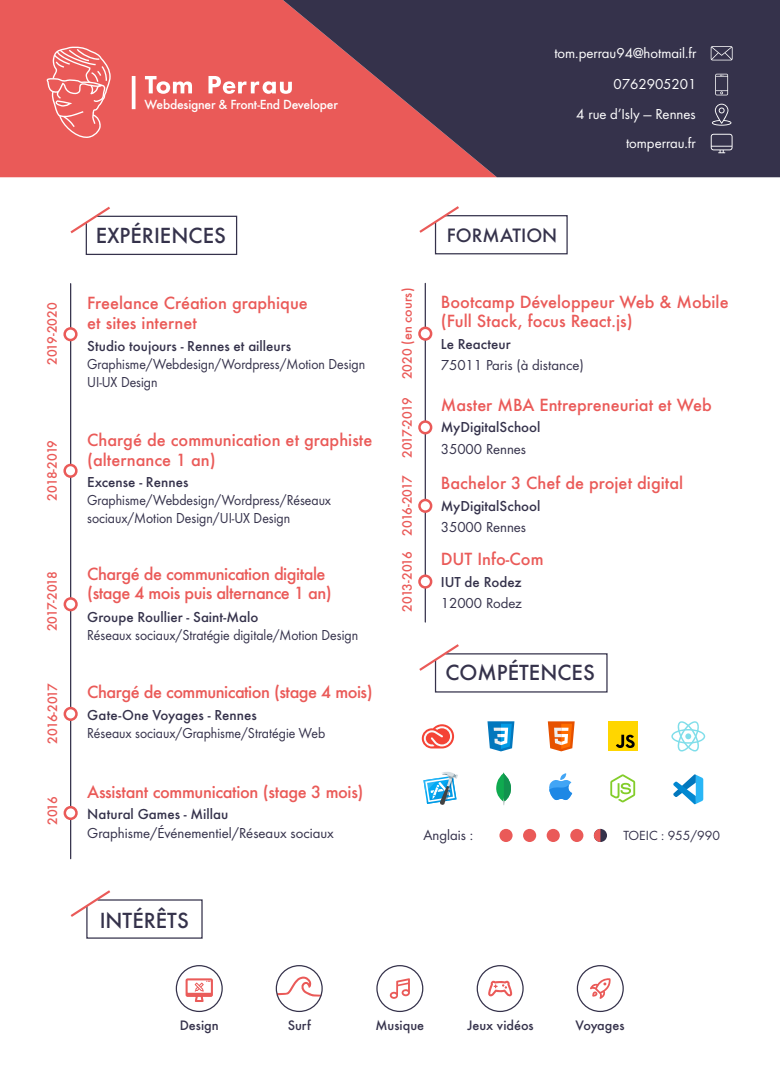
<style>
.page{position:relative;width:780px;height:1088px;background:#fff}
.page>*{position:absolute;margin:0;border:0;box-sizing:border-box;transform-origin:0 0}
.t1{font:500 20.12px "Futura";color:#35324b}
.t2{font:500 20.12px "Futura";color:#35324b}
.t3{font:500 16.25px/19.5px "Futura";color:#ea5a58}
.t4{font:500 16.25px/19.5px "Futura";letter-spacing:-.03em;color:#ea5a58}
.t5{font:500 16.25px "Futura";letter-spacing:-.02em;color:#ea5a58}
.t6{font:15px/18px "Futura Boo";color:#35324b;scale:.93 1}
.t7{font:500 15px "Futura";color:#35324b}
.t8{font:15px "Futura Boo";color:#35324b}
.t9{font:15px/28.8px "Futura Boo";color:#fff;text-align:right}
.t10{font:500 14.25px "Futura";color:#35324b}
.t11{font:500 13.75px "Futura";letter-spacing:-.02em;color:#fff}
.t12{font:13.75px "Futura Boo";color:#35324b}
.t13{font:500 12.5px "Futura";letter-spacing:-.075em;color:#ea5a58}
.t14{font:500 12.5px "Futura";color:#ea5a58}
</style>
<div class="page">
<svg style="left:71px;top:890px;width:132px;height:49px"></svg>
<svg style="left:590px;top:978px;width:20px;height:21px"></svg>
<div style="left:576px;top:965px;width:47px;height:47px;border:1px solid #35324b;border-radius:50%"></div>
<div style="left:476px;top:965px;width:47px;height:47px;border:1px solid #35324b;border-radius:50%"></div>
<svg style="left:488px;top:980px;width:24px;height:16px"></svg>
<div style="left:376px;top:965px;width:47px;height:47px;border:1px solid #35324b;border-radius:50%"></div>
<svg style="left:390px;top:978px;width:20px;height:21px"></svg>
<svg style="left:277px;top:976px;width:44px;height:20px"></svg>
<div style="left:276px;top:965px;width:47px;height:47px;border:1px solid #35324b;border-radius:50%"></div>
<div style="left:176px;top:965px;width:47px;height:47px;border:1px solid #35324b;border-radius:50%"></div>
<svg style="left:186px;top:978px;width:27px;height:24px"></svg>
<div style="left:499px;top:829px;width:13px;height:13px;background:#ea5a58;border-radius:50%"></div>
<div style="left:523px;top:829px;width:13px;height:13px;background:#ea5a58;border-radius:50%"></div>
<div style="left:546px;top:829px;width:13px;height:13px;background:#ea5a58;border-radius:50%"></div>
<div style="left:570px;top:829px;width:13px;height:13px;background:#ea5a58;border-radius:50%"></div>
<svg style="left:594px;top:829px;width:13px;height:13px"></svg>
<svg style="left:594px;top:829px;width:6px;height:13px"></svg>
<svg style="left:419px;top:644px;width:189px;height:49px"></svg>
<svg style="left:422px;top:724px;width:32px;height:24px"></svg>
<svg style="left:487px;top:721px;width:27px;height:30px"></svg>
<svg style="left:547px;top:721px;width:27px;height:30px"></svg>
<div style="left:608px;top:721px;width:30px;height:30px;background:#ffd600"></div>
<svg style="left:616px;top:735px;width:18px;height:13px"></svg>
<svg style="left:671px;top:721px;width:34px;height:30px"></svg>
<svg style="left:673px;top:774px;width:30px;height:30px"></svg>
<svg style="left:423px;top:772px;width:35px;height:33px"></svg>
<svg style="left:496px;top:772px;width:15px;height:33px"></svg>
<svg style="left:549px;top:773px;width:23px;height:27px"></svg>
<svg style="left:610px;top:774px;width:25px;height:28px"></svg>
<hr style="left:70px;top:284px;width:1px;height:575px;background:#35324b">
<svg style="left:65px;top:807px;width:11px;height:12px"></svg>
<div style="left:64px;top:806px;width:14px;height:14px;border:2px solid #ea5a58;border-radius:50%"></div>
<svg style="left:65px;top:708px;width:11px;height:12px"></svg>
<div style="left:64px;top:707px;width:14px;height:14px;border:2px solid #ea5a58;border-radius:50%"></div>
<svg style="left:65px;top:598px;width:11px;height:12px"></svg>
<div style="left:64px;top:597px;width:14px;height:14px;border:2px solid #ea5a58;border-radius:50%"></div>
<svg style="left:65px;top:465px;width:11px;height:12px"></svg>
<div style="left:63px;top:464px;width:15px;height:14px;border:2px solid #ea5a58;border-radius:50%"></div>
<svg style="left:65px;top:328px;width:11px;height:12px"></svg>
<div style="left:63px;top:327px;width:15px;height:14px;border:2px solid #ea5a58;border-radius:50%"></div>
<svg style="left:70px;top:207px;width:168px;height:48px"></svg>
<hr style="left:424px;top:283px;width:2px;height:339px;background:#35324b">
<svg style="left:419px;top:576px;width:12px;height:11px"></svg>
<div style="left:418px;top:574px;width:14px;height:15px;border:2px solid #ea5a58;border-radius:50%"></div>
<svg style="left:419px;top:500px;width:12px;height:12px"></svg>
<div style="left:418px;top:499px;width:14px;height:14px;border:2px solid #ea5a58;border-radius:50%"></div>
<svg style="left:419px;top:421px;width:12px;height:12px"></svg>
<div style="left:418px;top:420px;width:14px;height:14px;border:2px solid #ea5a58;border-radius:50%"></div>
<svg style="left:419px;top:328px;width:12px;height:11px"></svg>
<div style="left:418px;top:327px;width:14px;height:14px;border:2px solid #ea5a58;border-radius:50%"></div>
<svg style="left:419px;top:206px;width:149px;height:49px"></svg>
<div style="left:0;top:0;width:283px;height:177px;background:#ea5a58"></div>
<svg style="left:283px;top:0;width:497px;height:177px;background:#5c3a4e"></svg>
<svg style="left:46px;top:46px;width:65px;height:92px;background:#ed7372"></svg>
<svg style="left:145px;top:76px;width:47px;height:18px"></svg>
<svg style="left:208px;top:76px;width:84px;height:18px"></svg>
<hr style="left:132px;top:76px;width:3px;height:33px;background:#fff">
<svg style="left:715px;top:74px;width:13px;height:21px"></svg>
<svg style="left:710px;top:46px;width:22px;height:14px"></svg>
<svg style="left:711px;top:104px;width:20px;height:22px"></svg>
<svg style="left:710px;top:134px;width:22px;height:19px"></svg>
<p class="t9" style="left:554px;top:38px;width:143px">tom.perrau94@hotmail.fr</p>
<p class="t11" style="left:145px;top:94px;width:195px">Webdesigner &amp; Front-End Developer</p>
<p class="t1" style="left:96px;top:222px;width:132px">EXPÉRIENCES</p>
<p class="t14" style="left:44px;top:365px;width:64px;rotate:-90deg">2019-2020</p>
<p class="t3" style="left:87px;top:293px;width:222px">Freelance Création graphique et sites internet</p>
<p class="t7" style="left:87px;top:335px;width:205px">Studio toujours - Rennes et ailleurs</p>
<p class="t6" style="left:87px;top:354px;width:300px">Graphisme/Webdesign/Wordpress/Motion Design<br>UI-UX Design</p>
<p class="t13" style="left:44px;top:501px;width:62px;rotate:-90deg">2018-2019</p>
<p class="t3" style="left:87px;top:430px;width:287px">Chargé de communication et graphiste (alternance 1 an)</p>
<p class="t7" style="left:87px;top:471px;width:103px">Excense - Rennes</p>
<p class="t6" style="left:87px;top:490px;width:264px">Graphisme/Webdesign/Wordpress/Réseaux sociaux/Motion Design/UI-UX Design</p>
<p class="t13" style="left:44px;top:631px;width:62px;rotate:-90deg">2017-2018</p>
<p class="t4" style="left:87px;top:564px;width:246px">Chargé de communication digitale (stage 4 mois puis alternance 1 an)</p>
<p class="t7" style="left:87px;top:605px;width:173px">Groupe Roullier - Saint-Malo</p>
<p class="t6" style="left:87px;top:625px;width:293px">Réseaux sociaux/Stratégie digitale/Motion Design</p>
<p class="t13" style="left:44px;top:743px;width:62px;rotate:-90deg">2016-2017</p>
<p class="t4" style="left:87px;top:682px;width:287px">Chargé de communication (stage 4 mois)</p>
<p class="t7" style="left:87px;top:704px;width:171px">Gate-One Voyages - Rennes</p>
<p class="t6" style="left:87px;top:723px;width:257px">Réseaux sociaux/Graphisme/Stratégie Web</p>
<p class="t13" style="left:44px;top:825px;width:30px;rotate:-90deg">2016</p>
<p class="t5" style="left:87px;top:781px;width:278px">Assistant communication (stage 3 mois)</p>
<p class="t7" style="left:87px;top:803px;width:143px">Natural Games - Millau</p>
<p class="t8" style="left:87px;top:822px;width:248px">Graphisme/Événementiel/Réseaux sociaux</p>
<p class="t1" style="left:100px;top:906px;width:91px">INTÉRÊTS</p>
<p class="t9" style="left:613px;top:69px;width:84px">0762905201</p>
<p class="t9" style="left:576px;top:99px;width:121px">4 rue d’Isly — Rennes tomperrau.fr</p>
<p class="t14" style="left:398px;top:379px;width:93px;rotate:-90deg">2020 (en cours)</p>
<p class="t13" style="left:398px;top:458px;width:62px;rotate:-90deg">2017-2019</p>
<p class="t13" style="left:398px;top:536px;width:62px;rotate:-90deg">2016-2017</p>
<p class="t13" style="left:398px;top:612px;width:62px;rotate:-90deg">2013-2016</p>
<p class="t2" style="left:447px;top:220px;width:112px">FORMATION</p>
<p class="t3" style="left:441px;top:292px;width:289px">Bootcamp Développeur Web &amp; Mobile (Full Stack, focus React.js)</p>
<p class="t7" style="left:441px;top:332px;width:72px">Le Reacteur</p>
<p class="t8" style="left:441px;top:355px;width:144px">75011 Paris (à distance)</p>
<p class="t3" style="left:441px;top:395px;width:272px">Master MBA Entrepreneuriat et Web</p>
<p class="t7" style="left:441px;top:416px;width:101px">MyDigitalSchool</p>
<p class="t8" style="left:441px;top:438px;width:87px">35000 Rennes</p>
<p class="t3" style="left:441px;top:473px;width:244px">Bachelor 3 Chef de projet digital</p>
<p class="t7" style="left:441px;top:494px;width:101px">MyDigitalSchool</p>
<p class="t8" style="left:441px;top:517px;width:87px">35000 Rennes</p>
<p class="t3" style="left:441px;top:549px;width:104px">DUT Info-Com</p>
<p class="t7" style="left:441px;top:570px;width:82px">IUT de Rodez</p>
<p class="t8" style="left:441px;top:592px;width:82px">12000 Rodez</p>
<p class="t1" style="left:445px;top:659px;width:151px">COMPÉTENCES</p>
<p class="t8" style="left:423px;top:825px;width:51px">Anglais :</p>
<p class="t12" style="left:623px;top:825px;width:98px">TOEIC : 955/990</p>
<p class="t10" style="left:180px;top:1014px;width:40px">Design</p>
<p class="t10" style="left:288px;top:1014px;width:25px">Surf</p>
<p class="t10" style="left:375px;top:1014px;width:50px">Musique</p>
<p class="t10" style="left:467px;top:1014px;width:68px">Jeux vidéos</p>
<p class="t10" style="left:575px;top:1014px;width:51px">Voyages</p>
</div>
